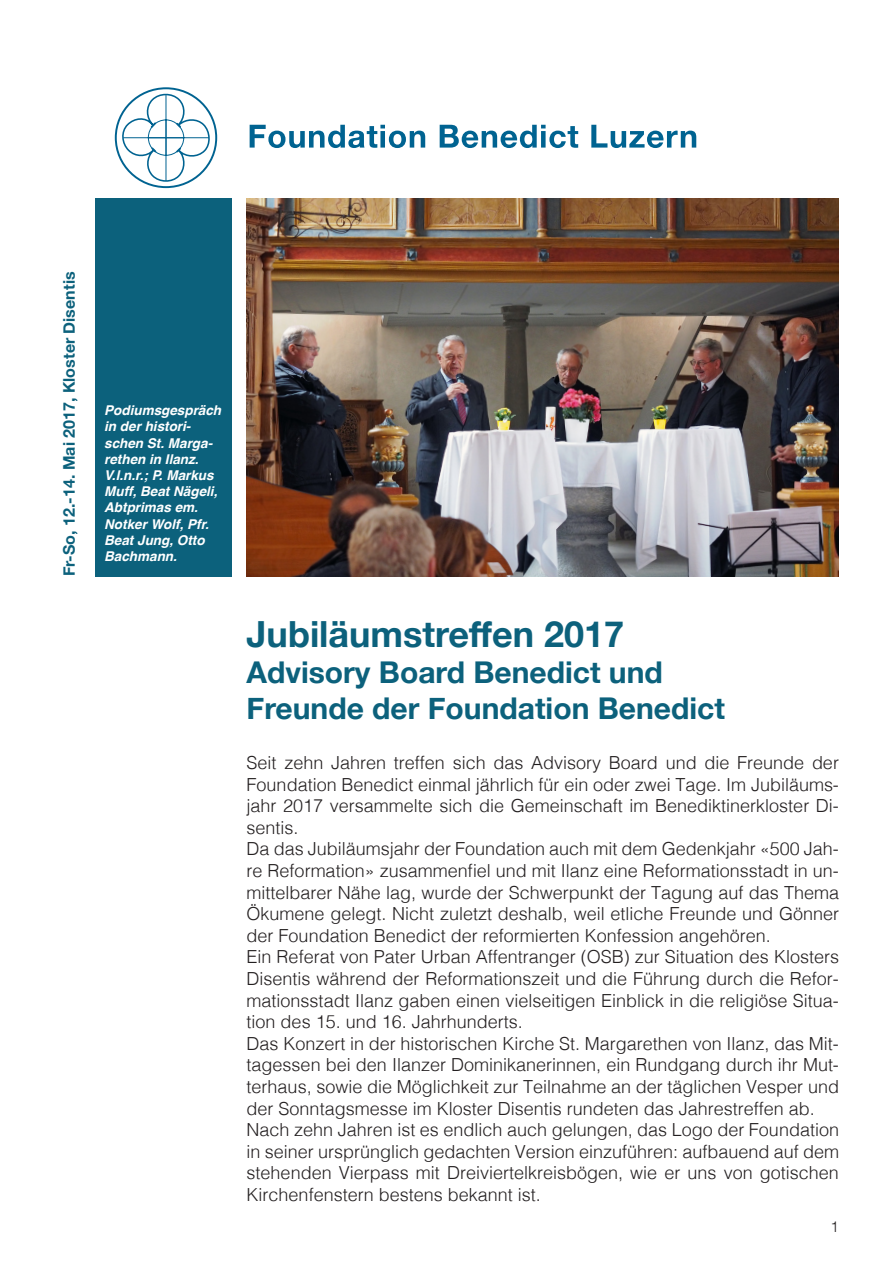
<style>
.page{position:relative;width:893px;height:1263px;background:#fff}
.page>*{position:absolute;margin:0;border:0;box-sizing:border-box;transform-origin:0 0}
.t1{font:700 36px "Helvetica Neue";color:#0c617c}
.t2{font:700 30px/36px "Helvetica Neue";color:#0c617c}
.t3{font:300 18px/21.6px "Helvetica";color:#231f20;text-align:justify}
.t4{font:700 16.05px "Helvetica Neue";color:#0c617c}
.t5{font:300 15px "Helvetica";color:#231f20}
.t6{font:italic 700 13.5px/16.2px "Helvetica";color:#fff}
</style>
<div class="page">
<div style="left:96px;top:198px;width:136px;height:378px;background:#0c617c"></div>
<img style="left:247px;top:198px;width:592px;height:378px">
<svg style="left:119px;top:91px;width:94px;height:94px"></svg>
<div style="left:115px;top:87px;width:102px;height:101px;border:2px solid #006391;border-radius:50%"></div>
<svg style="left:250px;top:125px;width:175px;height:23px"></svg>
<svg style="left:440px;top:125px;width:138px;height:23px"></svg>
<svg style="left:591px;top:125px;width:105px;height:23px"></svg>
<p class="t4" style="left:57px;top:576px;width:306px;rotate:-90deg">Fr-So, 12.-14. Mai 2017, Kloster Disentis</p>
<p class="t6" style="left:104px;top:402px;width:119px">Podiumsgespräch in der histori&shy;schen St. Marga&shy;rethen in Ilanz.<br>V.l.n.r.; P. Markus<br>Muff, Beat Nägeli,<br>Abtprimas em.<br>Notker Wolf, Pfr.<br>Beat Jung, Otto<br>Bachmann.</p>
<p class="t1" style="left:247px;top:606px;width:379px">Jubiläumstreffen 2017</p>
<p class="t2" style="left:247px;top:655px;width:480px">Advisory Board Benedict und<br>Freunde der Foundation Benedict</p>
<p class="t3" style="left:247px;top:750px;width:594px">Seit zehn Jahren treffen sich das Advisory Board und die Freunde der Foundation Benedict einmal jährlich für ein oder zwei Tage. Im Jubiläums&shy;jahr 2017 versammelte sich die Gemeinschaft im Benediktinerkloster Di&shy;sentis.</p>
<p class="t3" style="left:247px;top:837px;width:594px">Da das Jubiläumsjahr der Foundation auch mit dem Gedenkjahr «500 Jah&shy;re Reformation» zusammenfiel und mit Ilanz eine Reformationsstadt in un&shy;mittelbarer Nähe lag, wurde der Schwerpunkt der Tagung auf das Thema Ökumene gelegt. Nicht zuletzt deshalb, weil etliche Freunde und Gönner der Foundation Benedict der reformierten Konfession angehören.</p>
<p class="t3" style="left:247px;top:945px;width:594px">Ein Referat von Pater Urban Affentranger (OSB) zur Situation des Klosters Disentis während der Reformationszeit und die Führung durch die Refor&shy;mationsstadt Ilanz gaben einen vielseitigen Einblick in die religiöse Situa&shy;tion des 15. und 16. Jahrhunderts.</p>
<p class="t3" style="left:247px;top:1031px;width:594px">Das Konzert in der historischen Kirche St. Margarethen von Ilanz, das Mit&shy;tagessen bei den Ilanzer Dominikanerinnen, ein Rundgang durch ihr Mut&shy;terhaus, sowie die Möglichkeit zur Teilnahme an der täglichen Vesper und der Sonntagsmesse im Kloster Disentis rundeten das Jahrestreffen ab.</p>
<p class="t3" style="left:247px;top:1118px;width:594px">Nach zehn Jahren ist es endlich auch gelungen, das Logo der Foundation in seiner ursprünglich gedachten Version einzuführen: aufbauend auf dem stehenden Vierpass mit Dreiviertelkreisbögen, wie er uns von gotischen Kirchenfenstern bestens bekannt ist.</p>
<p class="t5" style="left:831px;top:1214px;width:10px">1</p>
</div>
